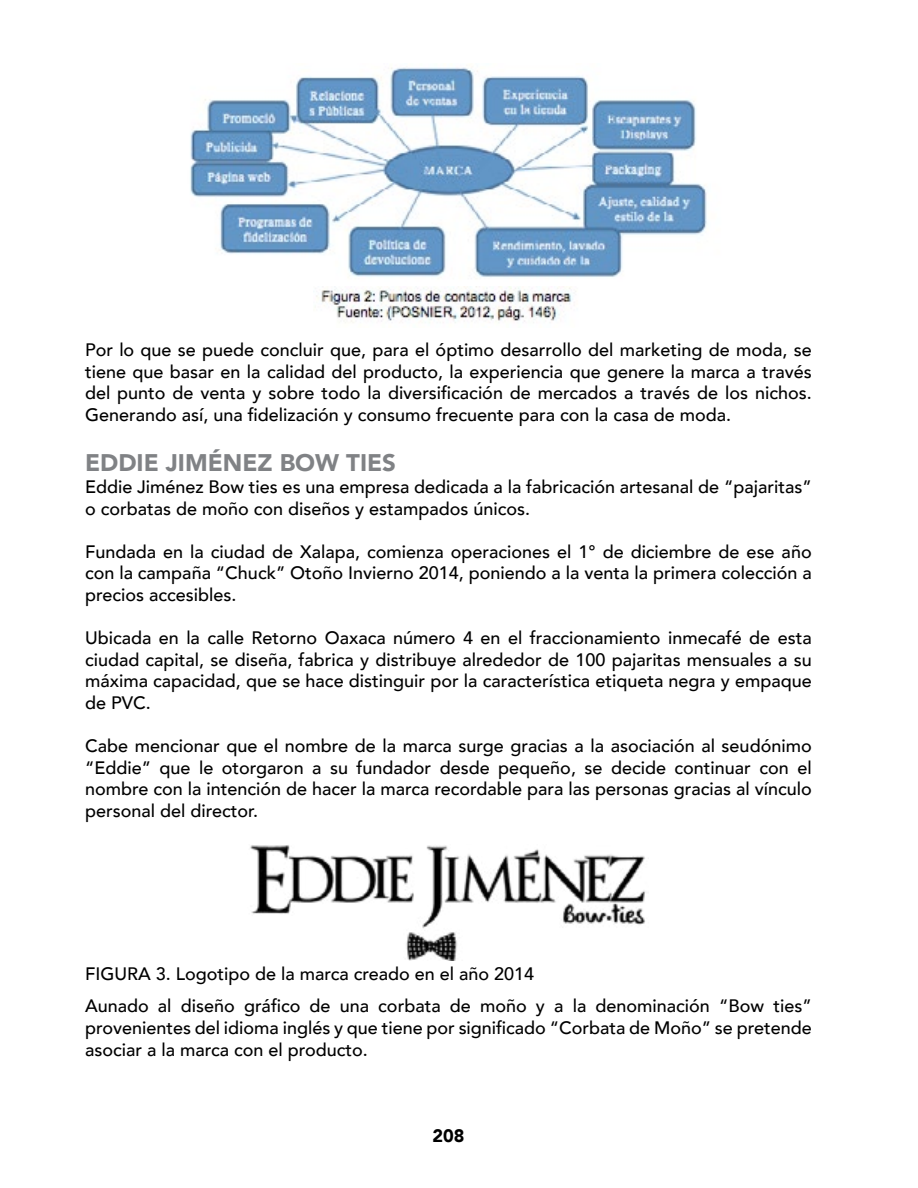
<style>
.page{position:relative;width:918px;height:1188px;background:#fff}
.page>*{position:absolute;margin:0;border:0;box-sizing:border-box;transform-origin:0 0}
.t1{font:900 24px "Avenir";color:#808285}
.t2{font:500 18px/21.6px "Avenir";color:#000;text-align:justify}
.t3{font:900 18px "Avenir";color:#000}
</style>
<div class="page">
<img style="left:250px;top:845px;width:396px;height:116px">
<img style="left:190px;top:67px;width:517px;height:220px">
<img style="left:316px;top:287px;width:260px;height:36px">
<p class="t2" style="left:85px;top:338px;width:728px">Por lo que se puede concluir que, para el óptimo desarrollo del marketing de moda, se tiene que basar en la calidad del producto, la experiencia que genere la marca a través del punto de venta y sobre todo la diversificación de mercados a través de los nichos.<br>Generando así, una fidelización y consumo frecuente para con la casa de moda.</p>
<h1 class="t1" style="left:85px;top:443px;width:313px">EDDIE JIMÉNEZ BOW TIES</h1>
<p class="t2" style="left:85px;top:475px;width:728px">Eddie Jiménez Bow ties es una empresa dedicada a la fabricación artesanal de “pajaritas” o corbatas de moño con diseños y estampados únicos.</p>
<p class="t2" style="left:85px;top:540px;width:728px">Fundada en la ciudad de Xalapa, comienza operaciones el 1° de diciembre de ese año con la campaña “Chuck” Otoño Invierno 2014, poniendo a la venta la primera colección a precios accesibles.</p>
<p class="t2" style="left:85px;top:626px;width:728px">Ubicada en la calle Retorno Oaxaca número 4 en el fraccionamiento inmecafé de esta ciudad capital, se diseña, fabrica y distribuye alrededor de 100 pajaritas mensuales a su máxima capacidad, que se hace distinguir por la característica etiqueta negra y empaque de PVC.</p>
<p class="t2" style="left:85px;top:734px;width:728px">Cabe mencionar que el nombre de la marca surge gracias a la asociación al seudónimo “Eddie” que le otorgaron a su fundador desde pequeño, se decide continuar con el nombre con la intención de hacer la marca recordable para las personas gracias al vínculo personal del director.</p>
<p class="t2" style="left:85px;top:957px;width:728px;line-height:32px">FIGURA 3. Logotipo de la marca creado en el año 2014<br>Aunado al diseño gráfico de una corbata de moño y a la denominación “Bow ties”</p>
<p class="t2" style="left:85px;top:1016px;width:728px">provenientes del idioma inglés y que tiene por significado “Corbata de Moño” se pretende asociar a la marca con el producto.</p>
<p class="t3" style="left:433px;top:1121px;width:33px">208</p>
</div>
